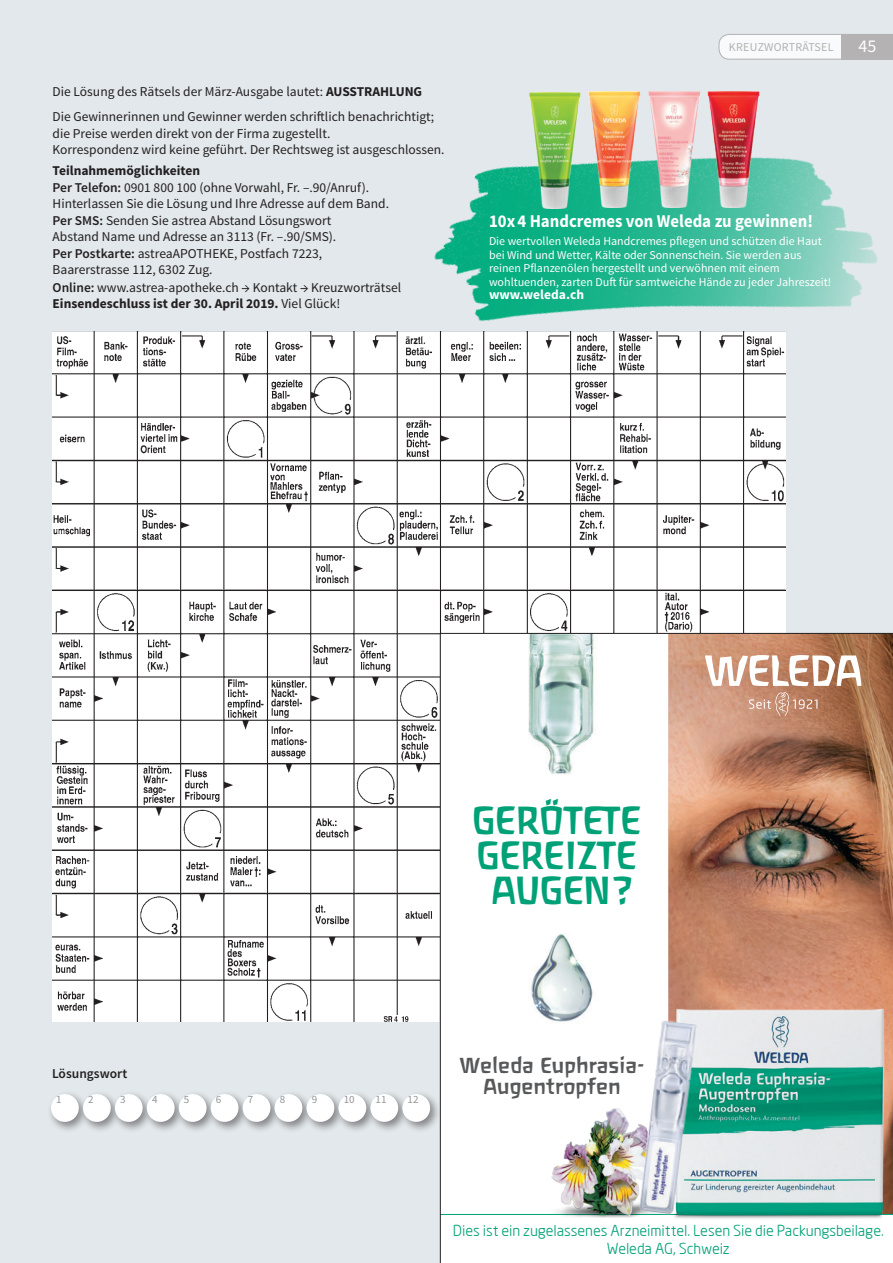
<style>
.page{position:relative;width:893px;height:1263px;background:#e2e8eb}
.page>*{position:absolute;margin:0;border:0;box-sizing:border-box;transform-origin:0 0}
.t1{font:35.85px/35.1px "New Weleda Std";color:#00a177;text-align:center}
.t2{font:19.8px/21.3px "New Weleda Std";color:#57585a;text-align:center}
.t3{font:700 18px "Source Sans Pro";color:#fff;scale:.93 1}
.t4{font:18px "Source Sans Pro";color:#fff}
.t5{font:15px/18px "Neo Sans Weleda";letter-spacing:-.005em;color:#00a177;text-align:center}
.t6{font:13.5px/16.5px "Source Sans Pro";color:#231f20}
.t7{font:700 13.5px "Source Sans Pro";color:#fff}
.t8{font:600 13.5px "Source Sans Pro";color:#231f20}
.t9{font:12px/13.5px "Source Sans Pro";color:#fff}
.t10{font:12px "Source Sans Pro";letter-spacing:.02em;color:#b4b2b2}
.t11{font:11.1px "Source Sans Pro";color:#939598}
.s1{font-weight:700}
.s2{font-weight:600}
</style>
<div class="page">
<img style="left:52px;top:332px;width:733px;height:689px">
<div style="left:47px;top:1090px;width:43px;height:43px;background:#231f20;opacity:.5"></div>
<div style="left:51px;top:1094px;width:28px;height:28px;background:#fff;border-radius:50%"></div>
<div style="left:79px;top:1090px;width:43px;height:43px;background:#231f20;opacity:.5"></div>
<div style="left:83px;top:1094px;width:28px;height:28px;background:#fff;border-radius:50%"></div>
<div style="left:111px;top:1090px;width:42px;height:43px;background:#231f20;opacity:.5"></div>
<div style="left:115px;top:1094px;width:28px;height:28px;background:#fff;border-radius:50%"></div>
<div style="left:143px;top:1090px;width:42px;height:43px;background:#231f20;opacity:.5"></div>
<div style="left:147px;top:1094px;width:28px;height:28px;background:#fff;border-radius:50%"></div>
<div style="left:175px;top:1090px;width:42px;height:43px;background:#231f20;opacity:.5"></div>
<div style="left:179px;top:1094px;width:28px;height:28px;background:#fff;border-radius:50%"></div>
<div style="left:207px;top:1090px;width:42px;height:43px;background:#231f20;opacity:.5"></div>
<div style="left:211px;top:1094px;width:27px;height:28px;background:#fff;border-radius:50%"></div>
<div style="left:239px;top:1090px;width:42px;height:43px;background:#231f20;opacity:.5"></div>
<div style="left:243px;top:1094px;width:27px;height:28px;background:#fff;border-radius:50%"></div>
<div style="left:271px;top:1090px;width:42px;height:43px;background:#231f20;opacity:.5"></div>
<div style="left:275px;top:1094px;width:27px;height:28px;background:#fff;border-radius:50%"></div>
<div style="left:302px;top:1090px;width:43px;height:43px;background:#231f20;opacity:.5"></div>
<div style="left:307px;top:1094px;width:27px;height:28px;background:#fff;border-radius:50%"></div>
<div style="left:334px;top:1090px;width:43px;height:43px;background:#231f20;opacity:.5"></div>
<div style="left:338px;top:1094px;width:28px;height:28px;background:#fff;border-radius:50%"></div>
<div style="left:366px;top:1090px;width:43px;height:43px;background:#231f20;opacity:.5"></div>
<div style="left:370px;top:1094px;width:28px;height:28px;background:#fff;border-radius:50%"></div>
<div style="left:398px;top:1090px;width:43px;height:43px;background:#231f20;opacity:.5"></div>
<div style="left:402px;top:1094px;width:28px;height:28px;background:#fff;border-radius:50%"></div>
<svg style="left:718px;top:34px;width:124px;height:26px;background:#f2f3f4"></svg>
<div style="left:842px;top:34px;width:51px;height:26px;background:#b4b2b2"></div>
<img style="left:411px;top:157px;width:467px;height:238px">
<img style="left:524px;top:92px;width:60px;height:116px">
<img style="left:705px;top:91px;width:58px;height:116px">
<img style="left:586px;top:91px;width:117px;height:116px">
<img style="left:440px;top:633px;width:453px;height:630px">
<p class="t6" style="left:53px;top:80px;width:383px;line-height:25px">Die Lösung des Rätsels der März-Ausgabe lautet: <span class="s1">AUSSTRAHLUNG<br></span>Die Gewinnerinnen und Gewinner werden schriftlich benachrichtigt;</p>
<p class="t6" style="left:53px;top:125px;width:394px">die Preise werden direkt von der Firma zugestellt.<br>Korrespondenz wird keine geführt. Der Rechtsweg ist ausgeschlossen.</p>
<p class="t6" style="left:53px;top:163px;width:338px"><span class="s1">Teilnahmemöglichkeiten<br></span><span class="s2">Per Telefon:</span> 0901 800 100 (ohne Vorwahl, Fr. –.90/Anruf).<br>Hinterlassen Sie die Lösung und Ihre Adresse auf dem Band.<br><span class="s2">Per SMS:</span> Senden Sie astrea Abstand Lösungswort<br>Abstand Name und Adresse an 3113 (Fr. –.90/SMS).<br><span class="s2">Per Postkarte:</span> astreaAPOTHEKE, Postfach 7223, Baarerstrasse 112, 6302 Zug.</p>
<p class="t6" style="left:53px;top:279px;width:350px"><span class="s2">Online:</span> www.astrea-apotheke.ch → Kontakt → Kreuzworträtsel<br><span class="s1">Einsendeschluss ist der 30. April 2019.</span> Viel Glück!</p>
<p class="t10" style="left:729px;top:39px;width:106px">KREUZWORTRÄTSEL</p>
<h3 class="t4" style="left:858px;top:35px;width:19px">45</h3>
<h3 class="t3" style="left:489px;top:210px;width:350px">10x4 Handcremes von Weleda zu gewinnen!</h3>
<p class="t9" style="left:489px;top:235px;width:344px">Die wertvollen Weleda Handcremes pflegen und schützen die Haut bei Wind und Wetter, Kälte oder Sonnenschein. Sie werden aus reinen Pflanzenölen hergestellt und verwöhnen mit einem wohltuenden, zarten Duft für samtweiche Hände zu jeder Jahreszeit!</p>
<p class="t7" style="left:489px;top:286px;width:97px">www.weleda.ch</p>
<h1 class="t1" style="left:472px;top:806px;width:171px">GERÖTETE<br>GEREIZTE<br>AUGEN?</h1>
<p class="t8" style="left:52px;top:1065px;width:77px">Lösungswort</p>
<p class="t11" style="left:56px;top:1092px;width:7px">1</p>
<p class="t11" style="left:88px;top:1092px;width:7px">2</p>
<p class="t11" style="left:120px;top:1092px;width:7px">3</p>
<p class="t11" style="left:152px;top:1092px;width:7px">4</p>
<p class="t11" style="left:184px;top:1092px;width:7px">5</p>
<p class="t11" style="left:216px;top:1092px;width:7px">6</p>
<p class="t11" style="left:248px;top:1092px;width:7px">7</p>
<p class="t11" style="left:280px;top:1092px;width:7px">8</p>
<p class="t11" style="left:312px;top:1092px;width:7px">9</p>
<p class="t11" style="left:344px;top:1092px;width:12px">10</p>
<p class="t11" style="left:376px;top:1092px;width:12px">11</p>
<p class="t11" style="left:408px;top:1092px;width:12px">12</p>
<h2 class="t2" style="left:460px;top:1056px;width:186px">Weleda Euphrasia-<br>Augentropfen</h2>
<p class="t5" style="left:453px;top:1221px;width:432px">Dies ist ein zugelassenes Arzneimittel. Lesen Sie die Packungsbeilage.<br>Weleda AG, Schweiz</p>
</div>
